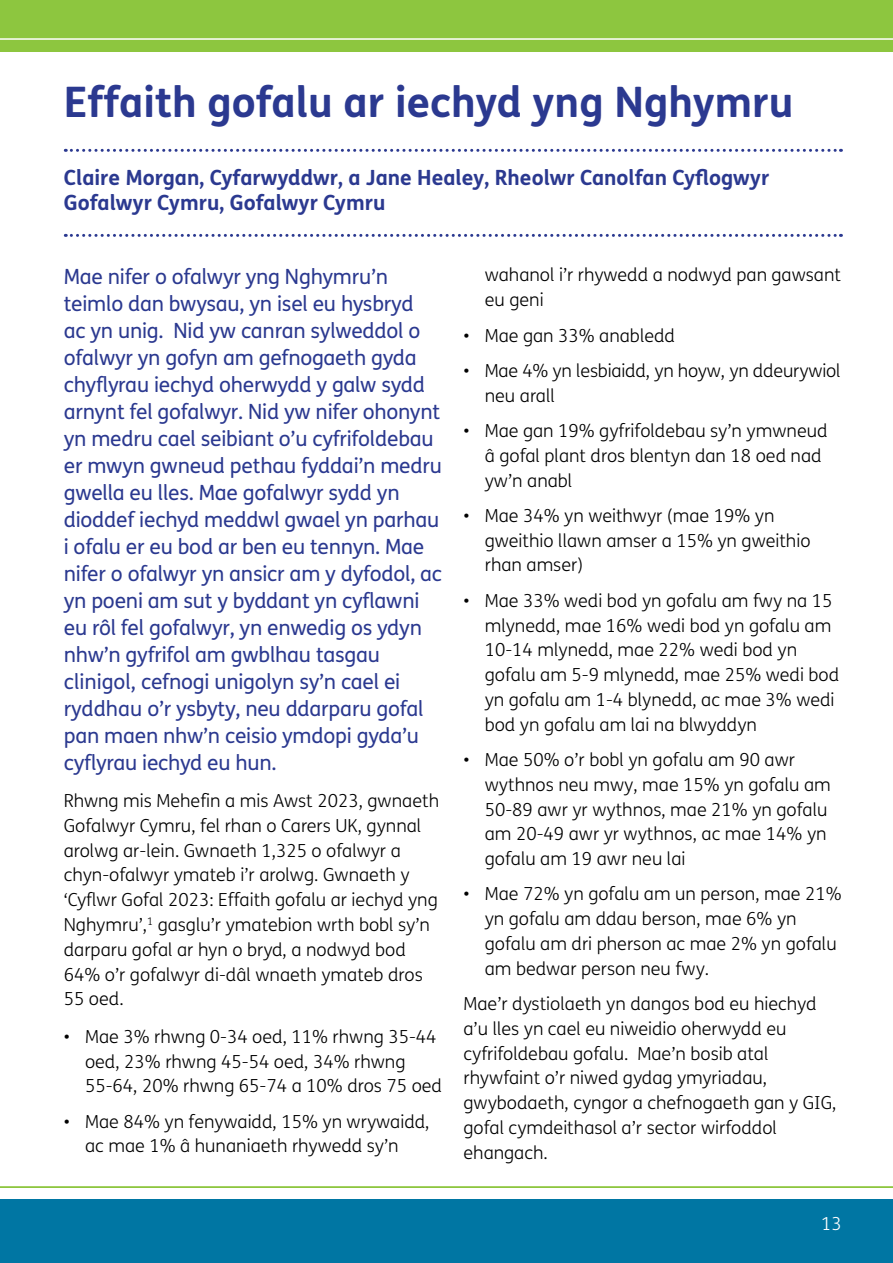
<style>
.page{position:relative;width:893px;height:1263px;background:#fff}
.page>*{position:absolute;margin:0;border:0;box-sizing:border-box;transform-origin:0 0}
.t1{font:700 42px "FS Me";color:#2b3990}
.First_para_body_text{font:21px/27px "FS Me";letter-spacing:-.01em;color:#2b3990}
.t2{font:700 21px/25.2px "FS Me";color:#2b3990}
.Body_Bullets{font:300 18px/24.8px "FS Me";color:#000}
.Body_text{font:300 18px/24.8px "FS Me";color:#000}
.t3{font:300 18px "FS Me";color:#fff}
</style>
<div class="page">
<svg style="left:65px;top:234px;width:776px;height:3px"></svg>
<svg style="left:65px;top:149px;width:776px;height:3px"></svg>
<div style="left:0;top:0;width:893px;height:51px;background:#8dc63f"></div>
<hr style="left:0;top:38px;width:893px;height:2px;background:#fff">
<div style="left:0;top:1199px;width:893px;height:64px;background:#0076a3"></div>
<hr style="left:0;top:1186px;width:893px;height:2px;background:#8dc63f">
<p class="t1" style="left:64px;top:69px;width:731px">Effaith gofalu ar iechyd yng Nghymru</p>
<p class="t2" style="left:64px;top:164px;width:707px">Claire Morgan, Cyfarwyddwr, a Jane Healey, Rheolwr Canolfan Cyflogwyr<br>Gofalwyr Cymru, Gofalwyr Cymru</p>
<p class="First_para_body_text" style="left:64px;top:262px;width:380px">Mae nifer o ofalwyr yng Nghymru’n teimlo dan bwysau, yn isel eu hysbryd<br>ac yn unig. Nid yw canran sylweddol o ofalwyr yn gofyn am gefnogaeth gyda chyflyrau iechyd oherwydd y galw sydd arnynt fel gofalwyr. Nid yw nifer ohonynt yn medru cael seibiant o’u cyfrifoldebau er mwyn gwneud pethau fyddai’n medru gwella eu lles. Mae gofalwyr sydd yn dioddef iechyd meddwl gwael yn parhau i ofalu er eu bod ar ben eu tennyn. Mae nifer o ofalwyr yn ansicr am y dyfodol, ac yn poeni am sut y byddant yn cyflawni eu rôl fel gofalwyr, yn enwedig os ydyn nhw’n gyfrifol am gwblhau tasgau clinigol, cefnogi unigolyn sy’n cael ei ryddhau o’r ysbyty, neu ddarparu gofal pan maen nhw’n ceisio ymdopi gyda’u cyflyrau iechyd eu hun.</p>
<p class="Body_text" style="left:64px;top:788px;width:377px">Rhwng mis Mehefin a mis Awst 2023, gwnaeth Gofalwyr Cymru, fel rhan o Carers UK, gynnal arolwg ar-lein. Gwnaeth 1,325 o ofalwyr a chyn-ofalwyr ymateb i’r arolwg. Gwnaeth y ‘Cyflwr Gofal 2023: Effaith gofalu ar iechyd yng Nghymru’,<sup>1</sup> gasglu’r ymatebion wrth bobl sy’n darparu gofal ar hyn o bryd, a nodwyd bod 64% o’r gofalwyr di-dâl wnaeth ymateb dros 55 oed.</p>
<p class="Body_Bullets" style="left:85px;top:1023px;width:359px;text-indent:-21px">• Mae 3% rhwng 0-34 oed, 11% rhwng 35-44 oed, 23% rhwng 45-54 oed, 34% rhwng<br>55-64, 20% rhwng 65-74 a 10% dros 75 oed</p>
<p class="Body_Bullets" style="left:64px;top:1108px;width:367px;text-align:center">• Mae 84% yn fenywaidd, 15% yn wrywaidd, ac mae 1% â hunaniaeth rhywedd sy’n</p>
<p class="Body_Bullets" style="left:485px;top:262px;width:358px">wahanol i’r rhywedd a nodwyd pan gawsant eu geni</p>
<p class="Body_Bullets" style="left:463px;top:322px;width:213px">• Mae gan 33% anabledd</p>
<p class="Body_Bullets" style="left:485px;top:358px;width:357px;text-indent:-21px">• Mae 4% yn lesbiaidd, yn hoyw, yn ddeurywiol neu arall</p>
<p class="Body_Bullets" style="left:485px;top:418px;width:344px;text-indent:-21px">• Mae gan 19% gyfrifoldebau sy’n ymwneud â gofal plant dros blentyn dan 18 oed nad yw’n anabl</p>
<p class="Body_Bullets" style="left:485px;top:503px;width:327px;text-indent:-21px">• Mae 34% yn weithwyr (mae 19% yn gweithio llawn amser a 15% yn gweithio rhan amser)</p>
<p class="Body_Bullets" style="left:485px;top:588px;width:356px;text-indent:-21px">• Mae 33% wedi bod yn gofalu am fwy na 15 mlynedd, mae 16% wedi bod yn gofalu am 10-14 mlynedd, mae 22% wedi bod yn gofalu am 5-9 mlynedd, mae 25% wedi bod yn gofalu am 1-4 blynedd, ac mae 3% wedi bod yn gofalu am lai na blwyddyn</p>
<p class="Body_Bullets" style="left:485px;top:747px;width:348px;text-indent:-21px">• Mae 50% o’r bobl yn gofalu am 90 awr wythnos neu mwy, mae 15% yn gofalu am 50-89 awr yr wythnos, mae 21% yn gofalu am 20-49 awr yr wythnos, ac mae 14% yn gofalu am 19 awr neu lai</p>
<p class="Body_Bullets" style="left:485px;top:881px;width:359px;text-indent:-21px">• Mae 72% yn gofalu am un person, mae 21% yn gofalu am ddau berson, mae 6% yn gofalu am dri pherson ac mae 2% yn gofalu am bedwar person neu fwy.</p>
<p class="Body_text" style="left:463px;top:991px;width:375px">Mae’r dystiolaeth yn dangos bod eu hiechyd a’u lles yn cael eu niweidio oherwydd eu cyfrifoldebau gofalu. Mae’n bosib atal rhywfaint o’r niwed gydag ymyriadau, gwybodaeth, cyngor a chefnogaeth gan y GIG, gofal cymdeithasol a’r sector wirfoddol ehangach.</p>
<p class="t3" style="left:821px;top:1211px;width:22px">13</p>
</div>
